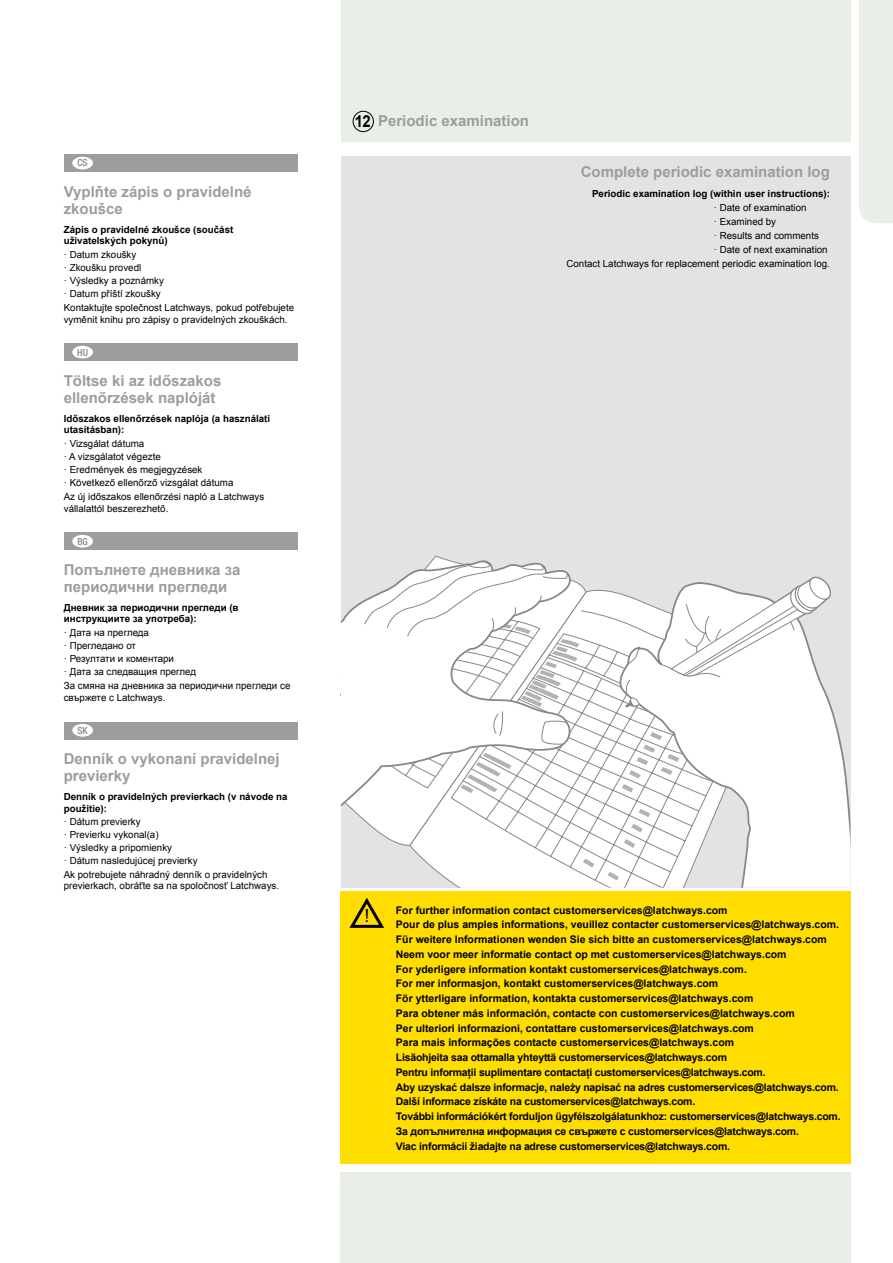
<style>
.page{position:relative;width:893px;height:1263px;background:#fff}
.page>*{position:absolute;margin:0;border:0;box-sizing:border-box;transform-origin:0 0}
.t1{font:18.15px "Arial";color:#000}
.t2{font:700 15px/16.5px "Arial";color:#9d9d9c}
.t3{font:700 10.5px/14.7px "Arial";color:#000}
.t4{font:500 condensed 9.9px "Helvetica Neue LT";color:#878787}
.t5{font:9.75px/13.2px "Arial";color:#000}
.t6{font:700 9.75px/11.1px "Arial";color:#000}
.s1{font-size:16.5px;color:#000}
</style>
<div class="page">
<div style="left:341px;top:156px;width:509px;height:732px;background:#e3e3e3"></div>
<svg style="left:390px;top:556px;width:224px;height:332px"></svg>
<svg style="left:583px;top:859px;width:11px;height:8px"></svg>
<svg style="left:608px;top:872px;width:6px;height:8px"></svg>
<svg style="left:614px;top:592px;width:236px;height:296px"></svg>
<svg style="left:341px;top:557px;width:232px;height:283px"></svg>
<svg style="left:341px;top:561px;width:239px;height:232px;background:#f3f3f3"></svg>
<svg style="left:624px;top:576px;width:208px;height:132px"></svg>
<div style="left:341px;top:0;width:509px;height:142px;background:#e9efe6"></div>
<div style="left:340px;top:1172px;width:510px;height:91px;background:#e9efe6"></div>
<div style="left:859px;top:0;width:34px;height:223px;background:#e9efe6"></div>
<div style="left:340px;top:891px;width:510px;height:273px;background:#fd0"></div>
<svg style="left:349px;top:898px;width:35px;height:30px"></svg>
<svg style="left:352px;top:111px;width:22px;height:21px"></svg>
<div style="left:64px;top:155px;width:234px;height:17px;background:#9d9d9c"></div>
<div style="left:72px;top:157px;width:21px;height:12px;background:#fff;border-radius:50%"></div>
<div style="left:64px;top:344px;width:234px;height:17px;background:#9d9d9c"></div>
<div style="left:72px;top:346px;width:21px;height:12px;background:#fff;border-radius:50%"></div>
<div style="left:64px;top:533px;width:234px;height:17px;background:#9d9d9c"></div>
<div style="left:72px;top:535px;width:21px;height:13px;background:#fff;border-radius:50%"></div>
<div style="left:64px;top:722px;width:234px;height:17px;background:#9d9d9c"></div>
<div style="left:72px;top:724px;width:21px;height:13px;background:#fff;border-radius:50%"></div>
<p class="t4" style="left:78px;top:157px;width:12px">CS</p>
<h2 class="t2" style="left:64px;top:184px;width:189px">Vyplňte zápis o pravidelné zkoušce</h2>
<p class="t6" style="left:64px;top:225px;width:171px">Zápis o pravidelné zkoušce (součást uživatelských pokynů)</p>
<p class="t5" style="left:64px;top:248px;width:232px">· Datum zkoušky<br>· Zkoušku provedl<br>· Výsledky a poznámky<br>· Datum příští zkoušky<br>Kontaktujte společnost Latchways, pokud potřebujete</p>
<p class="t5" style="left:64px;top:313px;width:225px">vyměnit knihu pro zápisy o pravidelných zkouškách.</p>
<p class="t4" style="left:77px;top:346px;width:12px">HU</p>
<h2 class="t2" style="left:64px;top:373px;width:159px">Töltse ki az időszakos ellenőrzések naplóját</h2>
<p class="t6" style="left:64px;top:414px;width:208px">Időszakos ellenőrzések naplója (a használati utasításban):</p>
<p class="t5" style="left:64px;top:437px;width:202px">· Vizsgálat dátuma<br>· A vizsgálatot végezte<br>· Eredmények és megjegyzések<br>· Következő ellenőrző vizsgálat dátuma<br>Az új időszakos ellenőrzési napló a Latchways</p>
<p class="t5" style="left:64px;top:502px;width:106px">vállalattól beszerezhető.</p>
<p class="t4" style="left:77px;top:535px;width:12px">BG</p>
<h2 class="t2" style="left:64px;top:562px;width:178px">Попълнете дневника за периодични прегледи</h2>
<p class="t6" style="left:64px;top:603px;width:176px">Дневник за периодични прегледи (в инструкциите за употреба):</p>
<p class="t5" style="left:64px;top:626px;width:228px">· Дата на прегледа<br>· Прегледано от<br>· Резултати и коментари<br>· Дата за следващия преглед<br>За смяна на дневника за периодични прегледи се</p>
<p class="t5" style="left:64px;top:691px;width:103px">свържете с Latchways.</p>
<p class="t4" style="left:78px;top:724px;width:12px">SK</p>
<h2 class="t2" style="left:64px;top:751px;width:217px">Denník o vykonaní pravidelnej previerky</h2>
<p class="t6" style="left:64px;top:792px;width:225px">Denník o pravidelných previerkach (v návode na použitie):</p>
<p class="t5" style="left:64px;top:815px;width:205px">· Dátum previerky<br>· Previerku vykonal(a)<br>· Výsledky a pripomienky<br>· Dátum nasledujúcej previerky<br>Ak potrebujete náhradný denník o pravidelných</p>
<p class="t5" style="left:64px;top:879px;width:217px">previerkach, obráťte sa na spoločnosť Latchways.</p>
<h2 class="t2" style="left:355px;top:113px;width:176px"><span class="s1">12</span> Periodic examination</h2>
<h2 class="t2" style="left:581px;top:164px;width:251px">Complete periodic examination log</h2>
<p class="t6" style="left:592px;top:188px;width:239px">Periodic examination log (within user instructions):</p>
<p class="t5" style="left:714px;top:201px;width:94px">· Date of examination</p>
<p class="t5" style="left:714px;top:215px;width:64px">· Examined by</p>
<p class="t5" style="left:714px;top:229px;width:107px">· Results and comments</p>
<p class="t5" style="left:714px;top:243px;width:115px">· Date of next examination</p>
<p class="t5" style="left:566px;top:257px;width:265px">Contact Latchways for replacement periodic examination log.</p>
<h1 class="t1" style="left:364px;top:904px;width:7px">!</h1>
<p class="t3" style="left:396px;top:903px;width:446px">For further information contact customerservices@latchways.com<br>Pour de plus amples informations, veuillez contacter customerservices@latchways.com.<br>Für weitere Informationen wenden Sie sich bitte an customerservices@latchways.com Neem voor meer informatie contact op met customerservices@latchways.com<br>For yderligere information kontakt customerservices@latchways.com.<br>For mer informasjon, kontakt customerservices@latchways.com<br>För ytterligare information, kontakta customerservices@latchways.com<br>Para obtener más información, contacte con customerservices@latchways.com<br>Per ulteriori informazioni, contattare customerservices@latchways.com<br>Para mais informações contacte customerservices@latchways.com<br>Lisäohjeita saa ottamalla yhteyttä customerservices@latchways.com<br>Pentru informații suplimentare contactați customerservices@latchways.com.<br>Aby uzyskać dalsze informacje, należy napisać na adres customerservices@latchways.com.<br>Další informace získáte na customerservices@latchways.com.<br>További információkért forduljon ügyfélszolgálatunkhoz: customerservices@latchways.com.<br>За допълнителна информация се свържете с customerservices@latchways.com.<br>Viac informácií žiadajte na adrese customerservices@latchways.com.</p>
</div>
